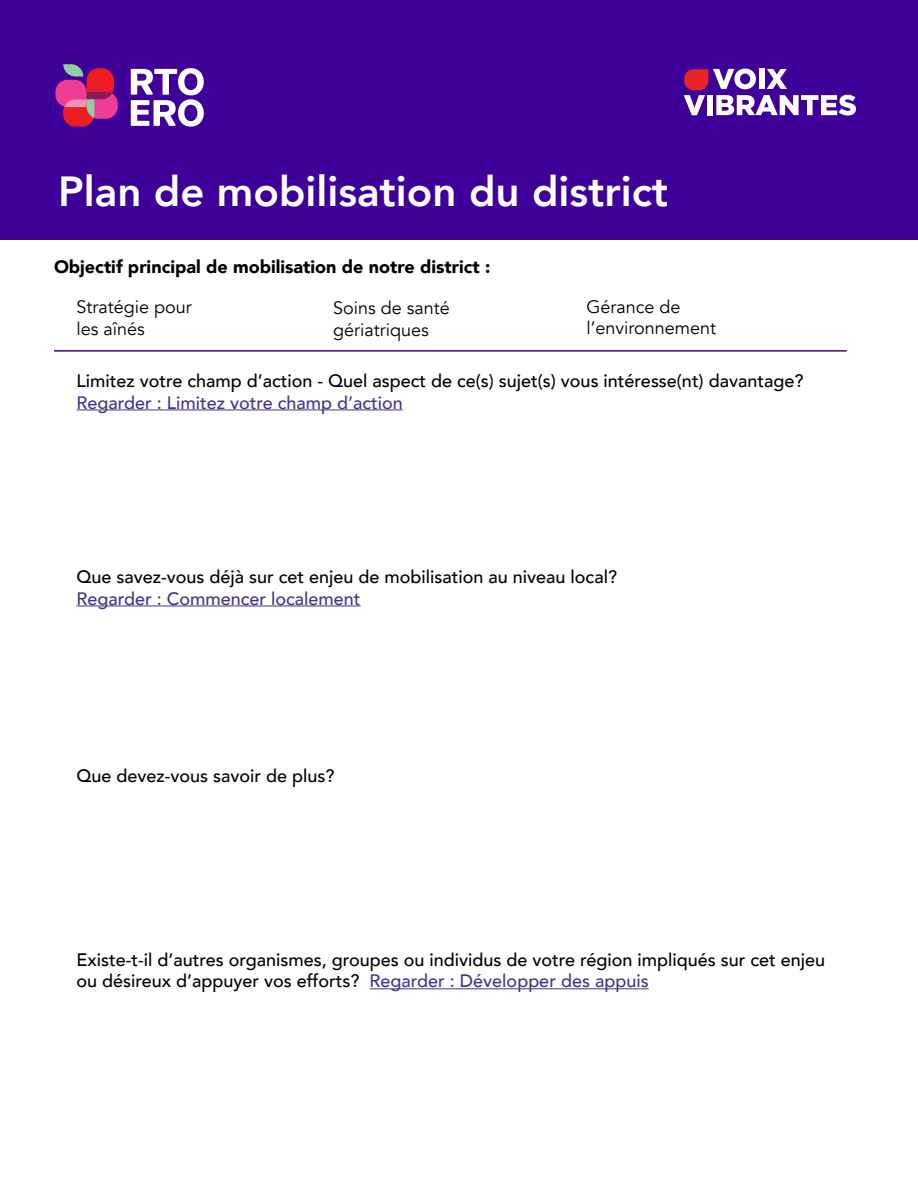
<style>
.page{position:relative;width:918px;height:1188px;background:#fff}
.page>*{position:absolute;margin:0;border:0;box-sizing:border-box;transform-origin:0 0}
.t1{font:800 42px "Avenir";color:#fff}
.t2{font:500 18px/21.6px "Avenir";color:#000}
.t3{font:18px/21.6px "Avenir";color:#000}
.t4{font:500 18px "Avenir";color:#44348a}
.t5{font:900 18px "Avenir";color:#000}
.s1{color:#44348a}
</style>
<div class="page">
<div style="left:0;top:0;width:918px;height:240px;background:#3f0099"></div>
<svg style="left:55px;top:64px;width:63px;height:63px"></svg>
<svg style="left:131px;top:68px;width:73px;height:59px"></svg>
<hr style="left:76px;top:409px;width:327px;height:1px;background:#44348a">
<hr style="left:76px;top:606px;width:285px;height:1px;background:#44348a">
<hr style="left:370px;top:988px;width:279px;height:1px;background:#44348a">
<svg style="left:684px;top:69px;width:172px;height:46px"></svg>
<hr style="left:54px;top:350px;width:793px;height:2px;background:#3f0099">
<h1 class="t1" style="left:58px;top:159px;width:611px">Plan de mobilisation du district</h1>
<p class="t5" style="left:54px;top:251px;width:438px">Objectif principal de mobilisation de notre district :</p>
<p class="t3" style="left:76px;top:297px;width:117px">Stratégie pour les aînés</p>
<p class="t2" style="left:76px;top:369px;width:728px">Limitez votre champ d’action - Quel aspect de ce(s) sujet(s) vous intéresse(nt) davantage?</p>
<p class="t4" style="left:76px;top:387px;width:328px">Regarder : Limitez votre champ d’action</p>
<p class="t3" style="left:333px;top:298px;width:118px">Soins de santé gériatriques</p>
<p class="t3" style="left:586px;top:296px;width:131px">Gérance de l’environnement</p>
<p class="t2" style="left:76px;top:565px;width:542px">Que savez-vous déjà sur cet enjeu de mobilisation au niveau local?</p>
<p class="t4" style="left:76px;top:583px;width:286px">Regarder : Commencer localement</p>
<p class="t2" style="left:76px;top:764px;width:260px">Que devez-vous savoir de plus?</p>
<p class="t2" style="left:76px;top:948px;width:750px">Existe-t-il d’autres organismes, groupes ou individus de votre région impliqués sur cet enjeu ou désireux d’appuyer vos efforts? <span class="s1">Regarder : Développer des appuis</span></p>
</div>
